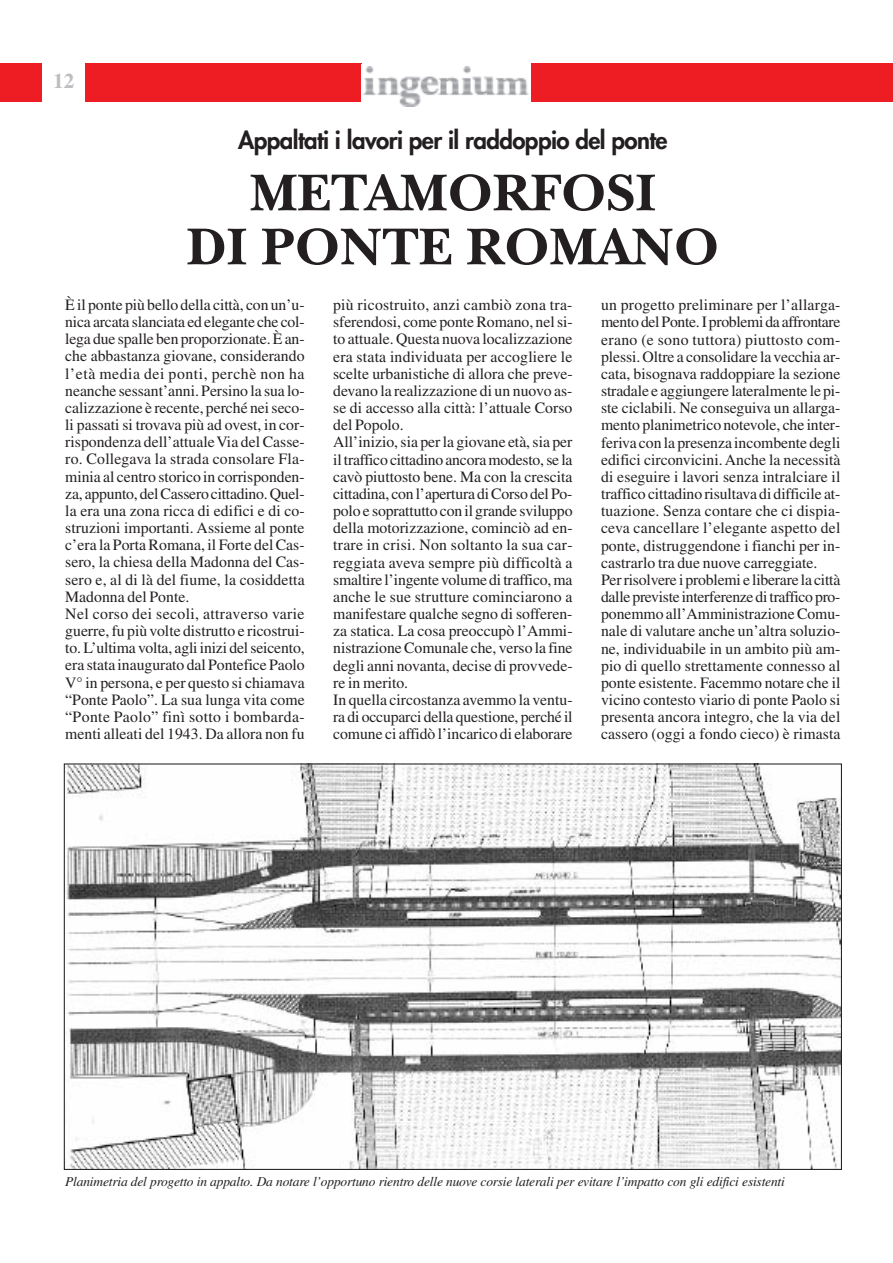
<style>
.page{position:relative;width:893px;height:1263px;background:#fff}
.page>*{position:absolute;margin:0;border:0;box-sizing:border-box;transform-origin:0 0}
.t1{font:700 54px/54px "New Baskerville";color:#231f20;text-align:center}
.t2{font:800 24px "Futura";letter-spacing:-.025em;color:#231f20}
.t3{font:700 21px "Times";color:#bcbdc0}
.t4{font:15.75px/17.1px "Times";color:#231f20}
.t5{font:italic 13.5px "Times";letter-spacing:-.015em;color:#231f20}
</style>
<div class="page">
<div style="left:0;top:64px;width:43px;height:38px;background:#ee1d23"></div>
<div style="left:85px;top:64px;width:276px;height:38px;background:#ee1d23"></div>
<img style="left:363px;top:67px;width:166px;height:40px">
<div style="left:531px;top:64px;width:362px;height:38px;background:#ee1d23"></div>
<img style="left:66px;top:765px;width:774px;height:403px">
<h3 class="t3" style="left:53px;top:74px;width:22px">12</h3>
<h2 class="t2" style="left:238px;top:129px;width:431px">Appaltati i lavori per il raddoppio del ponte</h2>
<h1 class="t1" style="left:187px;top:173px;width:534px">METAMORFOSI<br>DI PONTE ROMANO</h1>
<p class="t4" style="left:65px;top:298px;width:241px">È il ponte più bello della città, con un’u&shy;nica arcata slanciata ed elegante che col&shy;lega due spalle ben proporzionate. È an&shy;che abbastanza giovane, considerando l’età media dei ponti, perchè non ha neanche sessant’anni. Persino la sua lo&shy;calizzazione è recente, perché nei seco&shy;li passati si trovava più ad ovest, in cor&shy;rispondenza dell’attualeVia del Casse&shy;ro. Collegava la strada consolare Fla&shy;minia al centro storico in corrisponden&shy;za, appunto, del Cassero cittadino. Quel&shy;la era una zona ricca di edifici e di co&shy;struzioni importanti. Assieme al ponte c’era la Porta Romana, il Forte del Cas&shy;sero, la chiesa della Madonna del Cas&shy;sero e, al di là del fiume, la cosiddetta Madonna del Ponte.<br>Nel corso dei secoli, attraverso varie guerre, fu più volte distrutto e ricostrui&shy;to. L’ultima volta, agli inizi del seicento, era stata inaugurato dal Pontefice Paolo V° in persona, e per questo si chiamava “Ponte Paolo”. La sua lunga vita come “Ponte Paolo” finì sotto i bombarda&shy;menti alleati del 1943. Da allora non fu</p>
<p class="t4" style="left:333px;top:298px;width:241px">più ricostruito, anzi cambiò zona tra&shy;sferendosi, come ponte Romano, nel si&shy;to attuale. Questa nuova localizzazione era stata individuata per accogliere le scelte urbanistiche di allora che preve&shy;devano la realizzazione di un nuovo as&shy;se di accesso alla città: l’attuale Corso del Popolo.<br>All’inizio, sia per la giovane età, sia per il traffico cittadino ancora modesto, se la cavò piuttosto bene. Ma con la crescita cittadina, con l’apertura di Corso del Po&shy;polo e soprattutto con il grande sviluppo della motorizzazione, cominciò ad en&shy;trare in crisi. Non soltanto la sua car&shy;reggiata aveva sempre più difficoltà a smaltire l’ingente volume di traffico, ma anche le sue strutture cominciarono a manifestare qualche segno di sofferen&shy;za statica. La cosa preoccupò l’Ammi&shy;nistrazione Comunale che, verso la fine degli anni novanta, decise di provvede&shy;re in merito.<br>In quella circostanza avemmo la ventu&shy;ra di occuparci della questione, perché il comune ci affidò l’incarico di elaborare</p>
<p class="t4" style="left:601px;top:298px;width:241px">un progetto preliminare per l’allarga&shy;mento del Ponte. I problemi da affrontare erano (e sono tuttora) piuttosto com&shy;plessi. Oltre a consolidare la vecchia ar&shy;cata, bisognava raddoppiare la sezione stradale e aggiungere lateralmente le pi&shy;ste ciclabili. Ne conseguiva un allarga&shy;mento planimetrico notevole, che inter&shy;feriva con la presenza incombente degli edifici circonvicini. Anche la necessità di eseguire i lavori senza intralciare il traffico cittadino risultava di difficile at&shy;tuazione. Senza contare che ci dispia&shy;ceva cancellare l’elegante aspetto del ponte, distruggendone i fianchi per in&shy;castrarlo tra due nuove carreggiate.<br>Per risolvere i problemi e liberare la città dalle previste interferenze di traffico pro&shy;ponemmo all’Amministrazione Comu&shy;nale di valutare anche un’altra soluzio&shy;ne, individuabile in un ambito più am&shy;pio di quello strettamente connesso al ponte esistente. Facemmo notare che il vicino contesto viario di ponte Paolo si presenta ancora integro, che la via del cassero (oggi a fondo cieco) è rimasta</p>
<p class="t5" style="left:65px;top:1177px;width:721px">Planimetria del progetto in appalto. Da notare l’opportuno rientro delle nuove corsie laterali per evitare l’impatto con gli edifici esistenti</p>
</div>
